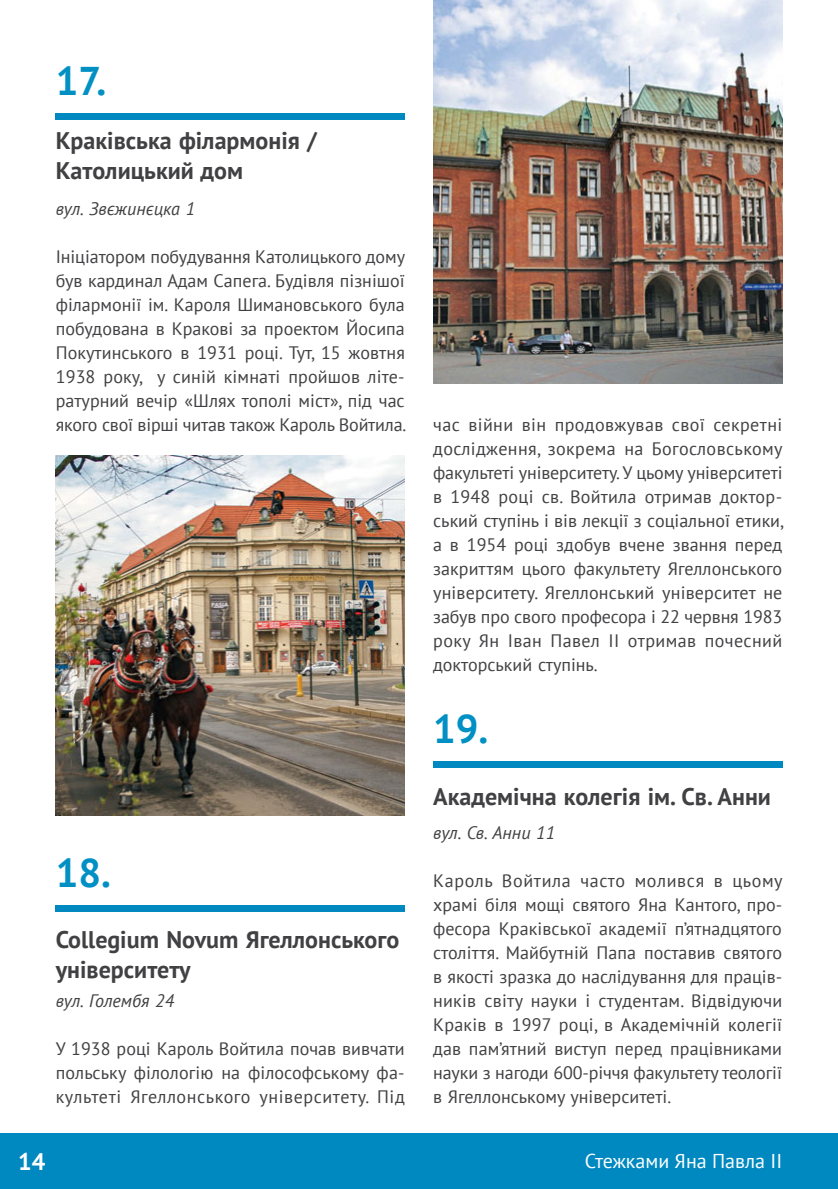
<style>
.page{position:relative;width:838px;height:1189px;background:#fff}
.page>*{position:absolute;margin:0;border:0;box-sizing:border-box;transform-origin:0 0}
.PUNKT_GŁÓWNY{font:700 40px "PT Sans";color:#0090c4}
.PUNKT_GŁÓWNY-2{font:700 24px/30px "PT Sans";color:#414042}
.t1{font:700 24px "PT Sans";color:#fff}
.t2{font:20px "PT Sans";color:#fff}
.t3{font:18px/24px "PT Sans";color:#414042;text-align:justify}
.PUNKT_GŁÓWNY-3{font:italic 18px "PT Sans";color:#414042}
</style>
<div class="page">
<div style="left:0;top:1133px;width:837px;height:56px;background:#0089c0"></div>
<div style="left:56px;top:113px;width:348px;height:6px;background:#0089c0"></div>
<div style="left:56px;top:905px;width:348px;height:6px;background:#0089c0"></div>
<div style="left:433px;top:761px;width:348px;height:6px;background:#0089c0"></div>
<img style="left:433px;top:0;width:348px;height:383px">
<img style="left:56px;top:455px;width:348px;height:360px">
<p class="PUNKT_GŁÓWNY" style="left:56px;top:54px;width:52px">17.</p>
<p class="PUNKT_GŁÓWNY-2" style="left:56px;top:125px;width:262px">Краківська філармонія /<br>Католицький дом</p>
<p class="PUNKT_GŁÓWNY-3" style="left:56px;top:197px;width:141px">вул. Звєжинєцка 1</p>
<p class="t3" style="left:56px;top:244px;width:352px">Ініціатором побудування Католицького дому був кардинал Адам Сапега. Будівля пізнішої філармонії ім. Кароля Шимановського була побудована в Кракові за проектом Йосипа Покутинського в 1931 році. Тут, 15 жовтня 1938 року, у синій кімнаті пройшов літе&shy;ратурний вечір «Шлях тополі міст», під час якого свої вірші читав також Кароль Войтила.</p>
<p class="PUNKT_GŁÓWNY" style="left:56px;top:846px;width:57px">18.</p>
<p class="PUNKT_GŁÓWNY-2" style="left:56px;top:924px;width:345px">Collegium Novum Ягеллонського університету</p>
<p class="PUNKT_GŁÓWNY-3" style="left:56px;top:989px;width:120px">вул. Голембя 24</p>
<p class="t3" style="left:56px;top:1036px;width:350px">У 1938 році Кароль Войтила почав вивчати польську філологію на філософському фа&shy;культеті Ягеллонського університету. Під</p>
<h2 class="t1" style="left:18px;top:1145px;width:29px">14</h2>
<p class="t3" style="left:433px;top:412px;width:352px">час війни він продовжував свої секретні дослідження, зокрема на Богословському факультеті університету. У цьому університеті в 1948 році св. Войтила отримав доктор&shy;ський ступінь і вів лекції з соціальної етики, а в 1954 році здобув вчене звання перед закриттям цього факультету Ягеллонського університету. Ягеллонський університет не забув про свого професора і 22 червня 1983 року Ян Іван Павел II отримав почесний докторський ступінь.</p>
<p class="PUNKT_GŁÓWNY" style="left:433px;top:702px;width:57px">19.</p>
<p class="PUNKT_GŁÓWNY-2" style="left:433px;top:781px;width:339px">Академічна колегія ім. Св. Анни</p>
<p class="PUNKT_GŁÓWNY-3" style="left:433px;top:821px;width:123px">вул. Св. Анни 11</p>
<p class="t3" style="left:433px;top:868px;width:351px">Кароль Войтила часто молився в цьому храмі біля мощі святого Яна Кантого, про&shy;фесора Краківської академії п’ятнадцятого століття. Майбутній Папа поставив святого в якості зразка до наслідування для праців&shy;ників світу науки і студентам. Відвідуючи Краків в 1997 році, в Академічній колегії дав пам’ятний виступ перед працівниками науки з нагоди 600-річчя факультету теології в Ягеллонському університеті.</p>
<p class="t2" style="left:584px;top:1148px;width:199px">Стежками Яна Павла II</p>
</div>
